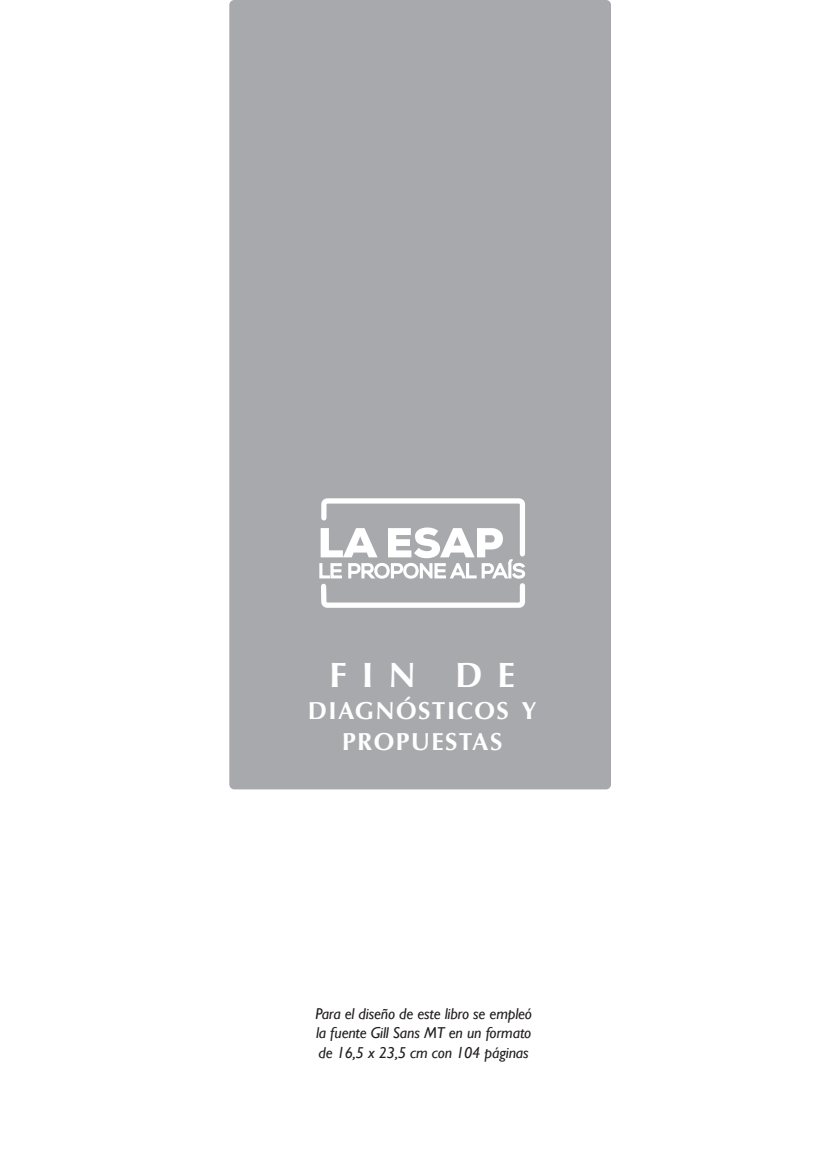
<style>
.page{position:relative;width:819px;height:1166px;background:#fff}
.page>*{position:absolute;margin:0;border:0;box-sizing:border-box;transform-origin:0 0}
.T0{font:700 35.18px "Optima";color:#fff}
.T0-2{font:700 24.68px/31.5px "Optima";letter-spacing:.055em;color:#fff;text-align:center}
.Texto_tabla{font:15.75px/19.2px "Gill Sans MT Italic 2";letter-spacing:-.01em;color:#231f20;text-align:justify}
.s1{font-family:"Gill Sans";font-style:italic}
</style>
<div class="page">
<div style="left:229px;top:0;width:382px;height:789px;background:#a8a9ad;border-radius:5px"></div>
<svg style="left:319px;top:498px;width:207px;height:110px"></svg>
<p class="T0" style="left:329px;top:655px;width:187px">FIN DE</p>
<p class="T0-2" style="left:308px;top:695px;width:230px">DIAGNÓSTICOS Y<br>PROPUESTAS</p>
<p class="Texto_tabla" style="left:315px;top:1004px;width:218px">Para el diseño de este libro se empleó la fuente Gill Sans MT en un formato <span class="s1">de 16,5 x 23,5 cm con 104 páginas</span></p>
</div>
